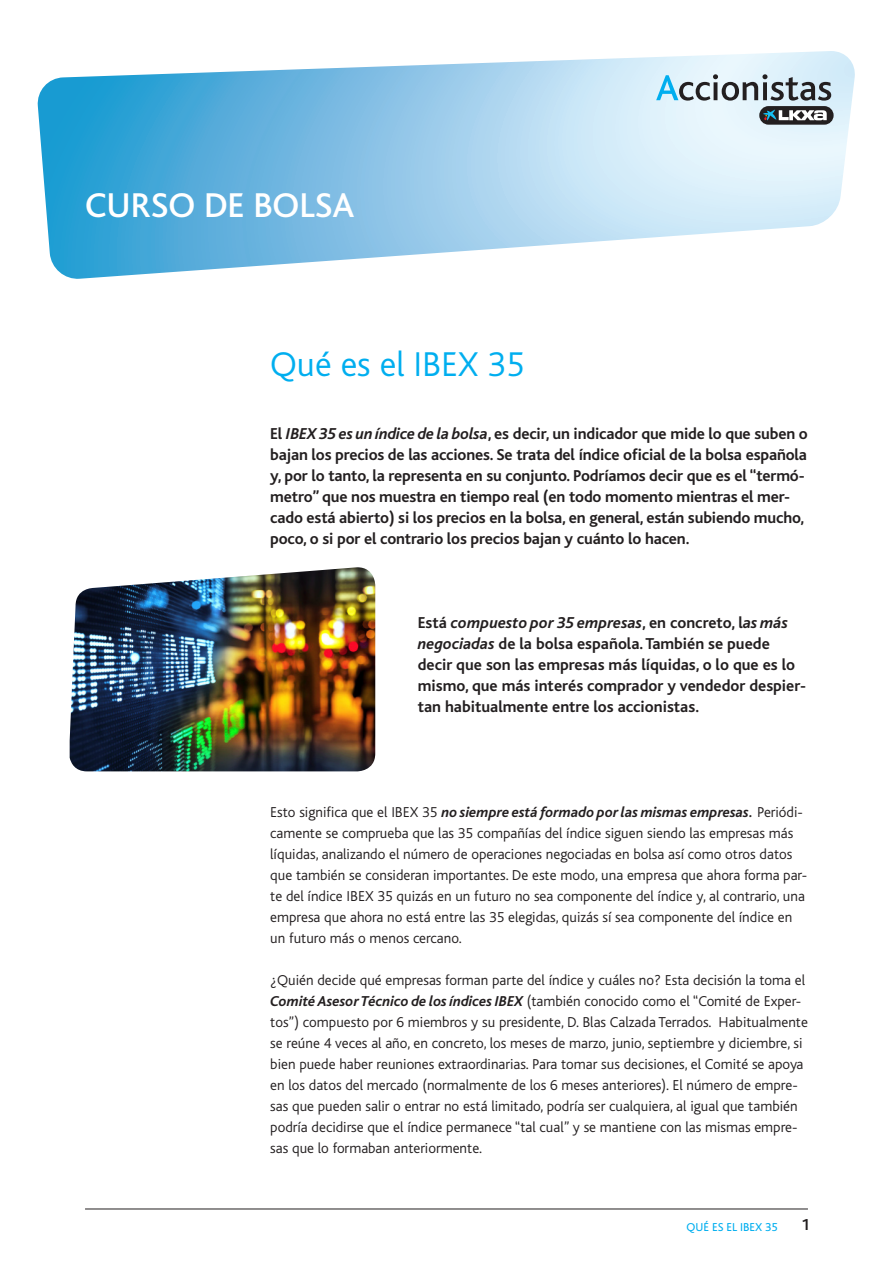
<style>
.page{position:relative;width:893px;height:1263px;background:#fff}
.page>*{position:absolute;margin:0;border:0;box-sizing:border-box;transform-origin:0 0}
.titulo1{font:300 36px "Bliss";color:#00aeef}
.titulo1-2{font:500 36px "Bliss";color:#fff}
.bold11{font:700 16.5px/21px "Bliss";letter-spacing:-.01em;color:#231f20}
.t1{font:300 15px/21px "Bliss";color:#231f20}
.t2{font:12px "Bliss";color:#00aeef}
.s1{font-style:italic}
.s2{font-weight:700;font-style:italic}
</style>
<div class="page">
<hr style="left:85px;top:1208px;width:723px;height:1px;background:#231f20">
<svg style="left:37px;top:51px;width:818px;height:228px"></svg>
<svg style="left:656px;top:74px;width:175px;height:27px;background:#a2b5be"></svg>
<div style="left:759px;top:106px;width:75px;height:19px;background:#231f20;border-radius:9px"></div>
<svg style="left:763px;top:110px;width:64px;height:10px"></svg>
<img style="left:70px;top:567px;width:305px;height:204px">
<p class="titulo1-2" style="left:85px;top:187px;width:271px">CURSO DE BOLSA</p>
<p class="titulo1" style="left:270px;top:345px;width:256px">Qué es el IBEX 35</p>
<p class="bold11" style="left:270px;top:424px;width:539px">El <span class="s1">IBEX 35 es un índice de la bolsa</span>, es decir, un indicador que mide lo que suben o bajan los precios de las acciones. Se trata del índice oficial de la bolsa española y, por lo tanto, la representa en su conjunto. Podríamos decir que es el “termó&shy;metro” que nos muestra en tiempo real (en todo momento mientras el mer&shy;cado está abierto) si los precios en la bolsa, en general, están subiendo mucho, poco, o si por el contrario los precios bajan y cuánto lo hacen.</p>
<p class="bold11" style="left:418px;top:613px;width:390px">Está <span class="s1">compuesto por 35 empresas</span>, en concreto, l<span class="s1">as más negociadas</span> de la bolsa española. También se puede decir que son las empresas más líquidas, o lo que es lo mismo, que más interés comprador y vendedor despier&shy;tan habitualmente entre los accionistas.</p>
<p class="t1" style="left:270px;top:802px;width:538px">Esto significa que el IBEX 35 <span class="s2">no siempre está formado por las mismas empresas.</span> Periódi&shy;camente se comprueba que las 35 compañías del índice siguen siendo las empresas más líquidas, analizando el número de operaciones negociadas en bolsa así como otros datos que también se consideran importantes. De este modo, una empresa que ahora forma par&shy;te del índice IBEX 35 quizás en un futuro no sea componente del índice y, al contrario, una empresa que ahora no está entre las 35 elegidas, quizás sí sea componente del índice en un futuro más o menos cercano.</p>
<p class="t1" style="left:270px;top:970px;width:539px">¿Quién decide qué empresas forman parte del índice y cuáles no? Esta decisión la toma el <span class="s2">Comité Asesor Técnico de los índices IBEX</span> (también conocido como el “Comité de Exper&shy;tos”) compuesto por 6 miembros y su presidente, D. Blas Calzada Terrados. Habitualmente se reúne 4 veces al año, en concreto, los meses de marzo, junio, septiembre y diciembre, si bien puede haber reuniones extraordinarias. Para tomar sus decisiones, el Comité se apoya en los datos del mercado (normalmente de los 6 meses anteriores). El número de empre&shy;sas que pueden salir o entrar no está limitado, podría ser cualquiera, al igual que también podría decidirse que el índice permanece “tal cual” y se mantiene con las mismas empre&shy;sas que lo formaban anteriormente.</p>
<p class="t2" style="left:686px;top:1221px;width:93px">QUÉ ES EL IBEX 35</p>
<p class="bold11" style="left:801px;top:1214px;width:10px">1</p>
</div>
